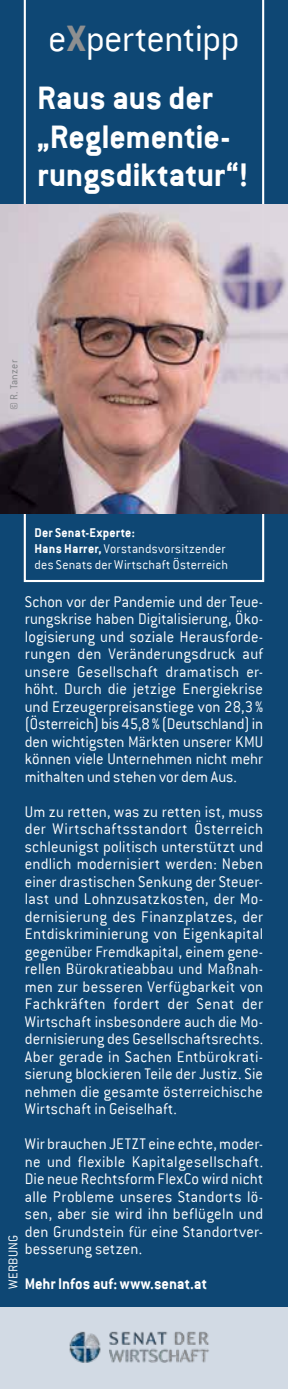
<style>
.page{position:relative;width:288px;height:1389px;background:#0e4774}
.page>*{position:absolute;margin:0;border:0;box-sizing:border-box;transform-origin:0 0}
.t1{font:300 40.25px "Conduit ITC";letter-spacing:-.02em;color:#fff}
.t2{font:700 35.88px/38.5px "Conduit ITC";letter-spacing:-.01em;color:#fff}
.t3{font:300 16.97px/17.5px "Conduit ITC";letter-spacing:.01em;color:#fff;text-align:justify}
.t4{font:700 16.97px "Conduit ITC";color:#fff}
.t5{font:300 14px/15.8px "Conduit ITC";letter-spacing:.02em;color:#fff}
.t6{font:300 11.38px "Conduit ITC";letter-spacing:.02em;color:#808285}
.s1{font-weight:700;color:#8e8f90}
.s2{font-weight:700}
</style>
<div class="page">
<svg style="left:24px;top:0;width:240px;height:582px"></svg>
<div style="left:0;top:1307px;width:288px;height:82px;background:#d2dae4"></div>
<img style="left:69px;top:1331px;width:140px;height:32px">
<img style="left:0;top:204px;width:288px;height:309px">
<h1 class="t1" style="left:48px;top:16px;width:193px">e<span class="s1">X</span>pertentipp</h1>
<h2 class="t2" style="left:37px;top:78px;width:212px">Raus aus der „Reglementie&shy;rungsdiktatur“!</h2>
<p class="t6" style="left:8px;top:410px;width:52px;rotate:-90deg">© R. Tanzer</p>
<p class="t5" style="left:34px;top:525px;width:195px"><span class="s2">Der Senat-Experte:<br>Hans Harrer,</span> Vorstandsvorsitzender des Senats der Wirtschaft Österreich</p>
<p class="t3" style="left:25px;top:593px;width:240px">Schon vor der Pandemie und der Teue&shy;rungskrise haben Digitalisierung, Öko&shy;logisierung und soziale Herausforde&shy;rungen den Veränderungsdruck auf unsere Gesellschaft dramatisch er&shy;höht. Durch die jetzige Energiekrise und Erzeugerpreisanstiege von 28,3% (Österreich) bis 45,8% (Deutschland) in den wichtigsten Märkten unserer KMU können viele Unternehmen nicht mehr mithalten und stehen vor dem Aus.</p>
<p class="t3" style="left:25px;top:803px;width:240px">Um zu retten, was zu retten ist, muss der Wirtschaftsstandort Österreich schleunigst politisch unterstützt und endlich modernisiert werden: Neben einer drastischen Senkung der Steuer&shy;last und Lohnzusatzkosten, der Mo&shy;dernisierung des Finanzplatzes, der Entdiskriminierung von Eigenkapital gegenüber Fremdkapital, einem gene&shy;rellen Bürokratieabbau und Maßnah&shy;men zur besseren Verfügbarkeit von Fachkräften fordert der Senat der Wirtschaft insbesondere auch die Mo&shy;dernisierung des Gesellschaftsrechts.<br>Aber gerade in Sachen Entbürokrati&shy;sierung blockieren Teile der Justiz. Sie nehmen die gesamte österreichische Wirtschaft in Geiselhaft.</p>
<p class="t3" style="left:25px;top:1135px;width:240px">Wir brauchen JETZT eine echte, moder&shy;ne und flexible Kapitalgesellschaft.<br>Die neue Rechtsform FlexCo wird nicht alle Probleme unseres Standorts lö&shy;sen, aber sie wird ihn beflügeln und den Grundstein für eine Standortver&shy;besserung setzen.</p>
<p class="t4" style="left:25px;top:1274px;width:184px">Mehr Infos auf: www.senat.at</p>
<p class="t5" style="left:5px;top:1289px;width:56px;rotate:-90deg">WERBUNG</p>
</div>
